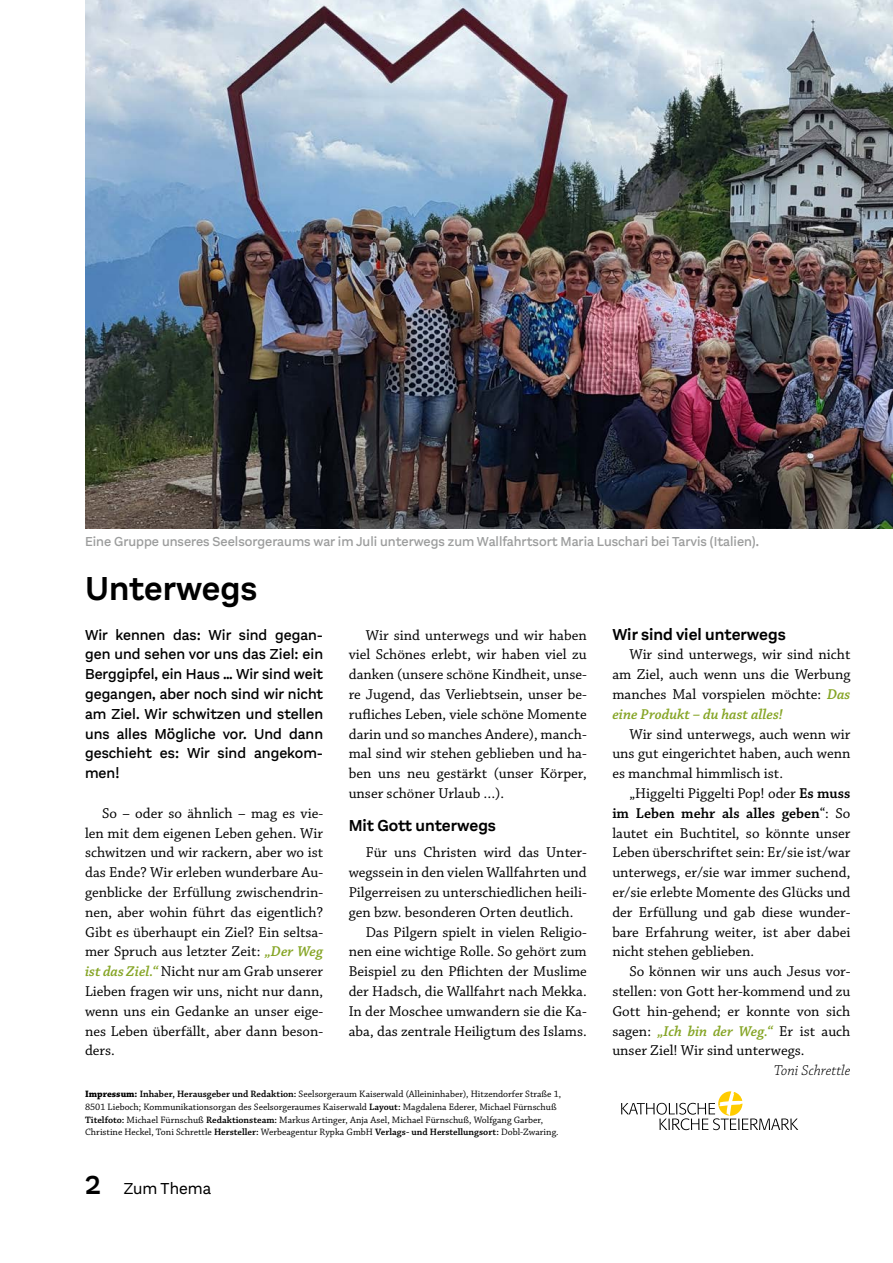
<style>
.page{position:relative;width:893px;height:1263px;background:#fff}
.page>*{position:absolute;margin:0;border:0;box-sizing:border-box;transform-origin:0 0}
.t1{font:600 34.5px "Aestetico";color:#000}
.t2{font:600 16.5px "Aestetico";color:#000}
.t3{font:16.5px "Aestetico";color:#000}
.t4{font:15px/19.8px "Chaparral Pro";color:#000;text-align:justify}
.t5{font:500 15px/19.8px "Aestetico";color:#000;text-align:justify}
.t6{font:italic 300 15px "Chaparral Pro";color:#000}
.t7{font:500 13.5px "Aestetico";color:#9c9d9d}
.t8{font:9.75px/12.8px "Chaparral Pro";color:#000}
.s1{font-weight:600;font-style:italic;color:#86a526}
.s2{font-weight:700}
.s3{font-weight:600}
.s4{font-weight:600;font-size:27px}
</style>
<div class="page">
<svg style="left:621px;top:1091px;width:177px;height:39px"></svg>
<img style="left:85px;top:0;width:808px;height:529px">
<p class="t7" style="left:85px;top:534px;width:675px">Eine Gruppe unseres Seelsorgeraums war im Juli unterwegs zum Wallfahrtsort Maria Luschari bei Tarvis (Italien).</p>
<h1 class="t1" style="left:85px;top:568px;width:174px">Unterwegs</h1>
<p class="t5" style="left:85px;top:625px;width:240px">Wir kennen das: Wir sind gegan&shy;gen und sehen vor uns das Ziel: ein Berggipfel, ein Haus … Wir sind weit gegangen, aber noch sind wir nicht am Ziel. Wir schwitzen und stellen uns alles Mögliche vor. Und dann geschieht es: Wir sind angekom&shy;men!</p>
<p class="t4" style="left:85px;top:804px;width:240px;text-indent:17px">So – oder so ähnlich – mag es vie&shy;len mit dem eigenen Leben gehen. Wir schwitzen und wir rackern, aber wo ist das Ende? Wir erleben wunderbare Au&shy;genblicke der Erfüllung zwischendrin&shy;nen, aber wohin führt das eigentlich?<br>Gibt es überhaupt ein Ziel? Ein seltsa&shy;mer Spruch aus letzter Zeit: <span class="s1">„Der Weg ist das Ziel.“</span> Nicht nur am Grab unserer Lieben fragen wir uns, nicht nur dann, wenn uns ein Gedanke an unser eige&shy;nes Leben überfällt, aber dann beson&shy;ders.</p>
<p class="t4" style="left:349px;top:625px;width:240px;text-indent:17px">Wir sind unterwegs und wir haben viel Schönes erlebt, wir haben viel zu danken (unsere schöne Kindheit, unse&shy;re Jugend, das Verliebtsein, unser be&shy;rufliches Leben, viele schöne Momente darin und so manches Andere), manch&shy;mal sind wir stehen geblieben und ha&shy;ben uns neu gestärkt (unser Körper, unser schöner Urlaub …).</p>
<p class="t2" style="left:349px;top:815px;width:149px">Mit Gott unterwegs</p>
<p class="t4" style="left:366px;top:843px;width:223px">Für uns Christen wird das Unter-</p>
<p class="t4" style="left:349px;top:863px;width:240px">wegssein in den vielen Wallfahrten und</p>
<p class="t4" style="left:349px;top:883px;width:240px">Pilgerreisen zu unterschiedlichen heili-</p>
<p class="t4" style="left:349px;top:903px;width:226px">gen bzw. besonderen Orten deutlich.</p>
<p class="t4" style="left:366px;top:922px;width:223px">Das Pilgern spielt in vielen Religio-</p>
<p class="t4" style="left:349px;top:942px;width:240px">nen eine wichtige Rolle. So gehört zum</p>
<p class="t4" style="left:349px;top:962px;width:240px">Beispiel zu den Pflichten der Muslime</p>
<p class="t4" style="left:349px;top:982px;width:240px">der Hadsch, die Wallfahrt nach Mekka.</p>
<p class="t4" style="left:349px;top:1002px;width:240px">In der Moschee umwandern sie die Ka-</p>
<p class="t4" style="left:349px;top:1021px;width:240px">aba, das zentrale Heiligtum des Islams.</p>
<p class="t8" style="left:85px;top:1088px;width:478px"><span class="s2">Impressum:</span> <span class="s3">Inhaber, Herausgeber und Redaktion:</span> Seelsorgeraum Kaiserwald (Alleininhaber), Hitzendorfer Straße 1, 8501 Lieboch; Kommunikationsorgan des Seelsorgeraumes Kaiserwald <span class="s3">Layout:</span> Magdalena Ederer, Michael Fürnschuß <span class="s3">Titelfoto:</span> Michael Fürnschuß <span class="s3">Redaktionsteam:</span> Markus Artinger, Anja Asel, Michael Fürnschuß, Wolfgang Garber, Christine Heckel, Toni Schrettle <span class="s3">Hersteller:</span> Werbeagentur Rypka GmbH <span class="s3">Verlags- und Herstellungsort:</span> Dobl-Zwaring.</p>
<p class="t3" style="left:85px;top:1179px;width:128px"><span class="s4">2</span> Zum Thema</p>
<p class="t2" style="left:612px;top:624px;width:175px">Wir sind viel unterwegs</p>
<p class="t4" style="left:612px;top:645px;width:240px;text-indent:17px">Wir sind unterwegs, wir sind nicht am Ziel, auch wenn uns die Werbung manches Mal vorspielen möchte: <span class="s1">Das eine Produkt – du hast alles!</span></p>
<p class="t4" style="left:612px;top:724px;width:240px;text-indent:17px">Wir sind unterwegs, auch wenn wir uns gut eingerichtet haben, auch wenn es manchmal himmlisch ist.</p>
<p class="t4" style="left:612px;top:784px;width:240px;text-indent:17px">„Higgelti Piggelti Pop! oder <span class="s3">Es muss im Leben mehr als alles geben</span>“: So lautet ein Buchtitel, so könnte unser Leben überschriftet sein: Er/sie ist/war unterwegs, er/sie war immer suchend, er/sie erlebte Momente des Glücks und der Erfüllung und gab diese wunder&shy;bare Erfahrung weiter, ist aber dabei nicht stehen geblieben.</p>
<p class="t4" style="left:612px;top:962px;width:240px;text-indent:17px">So können wir uns auch Jesus vor&shy;stellen: von Gott her-kommend und zu Gott hin-gehend; er konnte von sich sagen: <span class="s1">„Ich bin der Weg.“</span> Er ist auch unser Ziel! Wir sind unterwegs.</p>
<p class="t6" style="left:774px;top:1062px;width:78px">Toni Schrettle</p>
</div>
